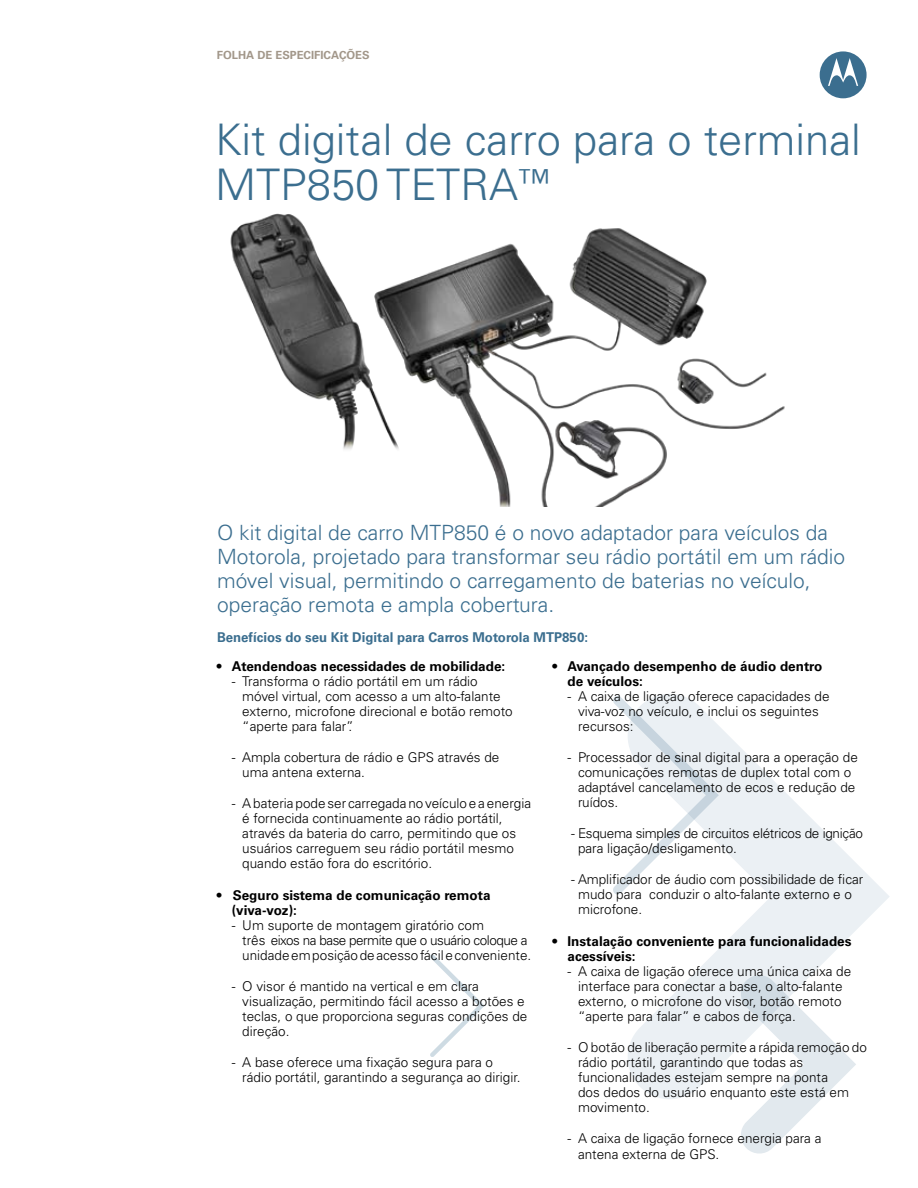
<style>
.page{position:relative;width:918px;height:1188px;background:#fff}
.page>*{position:absolute;margin:0;border:0;box-sizing:border-box;transform-origin:0 0}
.t1{font:300 43.5px/45px "Univers LT Std";color:#3b6e8f}
.t2{font:300 21px/24px "Univers LT Std";color:#3b6e8f}
.t3{font:300 13.5px/15px "Univers LT Std";color:#000}
.t4{font:700 13.5px/15px "Univers LT Std";color:#000}
.t5{font:300 13.5px/15px "Univers LT Std";letter-spacing:-.02em;color:#000}
.t6{font:700 13.5px "Univers LT Std";color:#3b6e8f}
.t7{font:700 11.25px "Univers LT Std";color:#a2978a}
.s1{font-size:34.5px}
</style>
<div class="page">
<svg style="left:628px;top:694px;width:262px;height:405px"></svg>
<svg style="left:430px;top:954px;width:55px;height:103px"></svg>
<svg style="left:739px;top:974px;width:117px;height:180px"></svg>
<svg style="left:613px;top:695px;width:106px;height:200px"></svg>
<img style="left:230px;top:213px;width:555px;height:294px">
<svg style="left:820px;top:51px;width:47px;height:47px"></svg>
<p class="t7" style="left:217px;top:49px;width:154px">Folha de especificações</p>
<h1 class="t1" style="left:215px;top:117px;width:647px">Kit digital de carro para o terminal<br>MTP850 TETRA<span class="s1">™</span></h1>
<h2 class="t2" style="left:217px;top:520px;width:630px">O kit digital de carro MTP850 é o novo adaptador para veículos da Motorola, projetado para transformar seu rádio portátil em um rádio móvel visual, permitindo o carregamento de baterias no veículo, operação remota e ampla cobertura.</h2>
<p class="t6" style="left:217px;top:629px;width:373px">Benefícios do seu Kit Digital para Carros Motorola MTP850:</p>
<p class="t4" style="left:217px;top:659px;width:290px">• Atendendoas necessidades de mobilidade:</p>
<p class="t3" style="left:242px;top:674px;width:272px;text-indent:-11px">- Transforma o rádio portátil em um rádio móvel virtual, com acesso a um alto-falante externo, microfone direcional e botão remoto “aperte para falar”.</p>
<p class="t3" style="left:242px;top:750px;width:259px;text-indent:-11px">- Ampla cobertura de rádio e GPS através de uma antena externa.</p>
<p class="t3" style="left:242px;top:796px;width:290px;text-indent:-11px">- A bateria pode ser carregada no veículo e a energia é fornecida continuamente ao rádio portátil, através da bateria do carro, permitindo que os usuários carreguem seu rádio portátil mesmo quando estão fora do escritório.</p>
<p class="t4" style="left:232px;top:888px;width:260px;text-indent:-15px">• Seguro sistema de comunicação remota (viva-voz):</p>
<p class="t3" style="left:242px;top:917px;width:290px;text-indent:-11px">- Um suporte de montagem giratório com<br>três eixos na base permite que o usuário coloque a unidade em posição de acesso fácil e conveniente.</p>
<p class="t3" style="left:242px;top:979px;width:287px;text-indent:-11px">- O visor é mantido na vertical e em clara visualização, permitindo fácil acesso a botões e teclas, o que proporciona seguras condições de direção.</p>
<p class="t3" style="left:242px;top:1055px;width:280px;text-indent:-11px">- A base oferece uma fixação segura para o rádio portátil, garantindo a segurança ao dirigir.</p>
<p class="t4" style="left:568px;top:659px;width:256px;text-indent:-15px">• Avançado desempenho de áudio dentro de veículos:</p>
<p class="t3" style="left:578px;top:689px;width:253px;text-indent:-11px">- A caixa de ligação oferece capacidades de viva-voz no veículo, e inclui os seguintes recursos:</p>
<p class="t3" style="left:578px;top:750px;width:281px;text-indent:-11px">- Processador de sinal digital para a operação de comunicações remotas de duplex total com o adaptável cancelamento de ecos e redução de ruídos.</p>
<p class="t5" style="left:578px;top:826px;width:286px;text-indent:-7px">- Esquema simples de circuitos elétricos de ignição para ligação/desligamento.</p>
<p class="t3" style="left:578px;top:872px;width:287px;text-indent:-7px">- Amplificador de áudio com possibilidade de ficar mudo para conduzir o alto-falante externo e o microfone.</p>
<p class="t4" style="left:568px;top:933px;width:285px;text-indent:-15px">• Instalação conveniente para funcionalidades acessíveis:</p>
<p class="t3" style="left:578px;top:963px;width:275px;text-indent:-11px">- A caixa de ligação oferece uma única caixa de interface para conectar a base, o alto-falante externo, o microfone do visor, botão remoto “aperte para falar” e cabos de força.</p>
<p class="t3" style="left:578px;top:1039px;width:290px;text-indent:-11px">- O botão de liberação permite a rápida remoção do rádio portátil, garantindo que todas as funcionalidades estejam sempre na ponta<br>dos dedos do usuário enquanto este está em movimento.</p>
<p class="t3" style="left:578px;top:1130px;width:245px;line-height:16.5px;text-indent:-11px">- A caixa de ligação fornece energia para a antena externa de GPS.</p>
</div>
